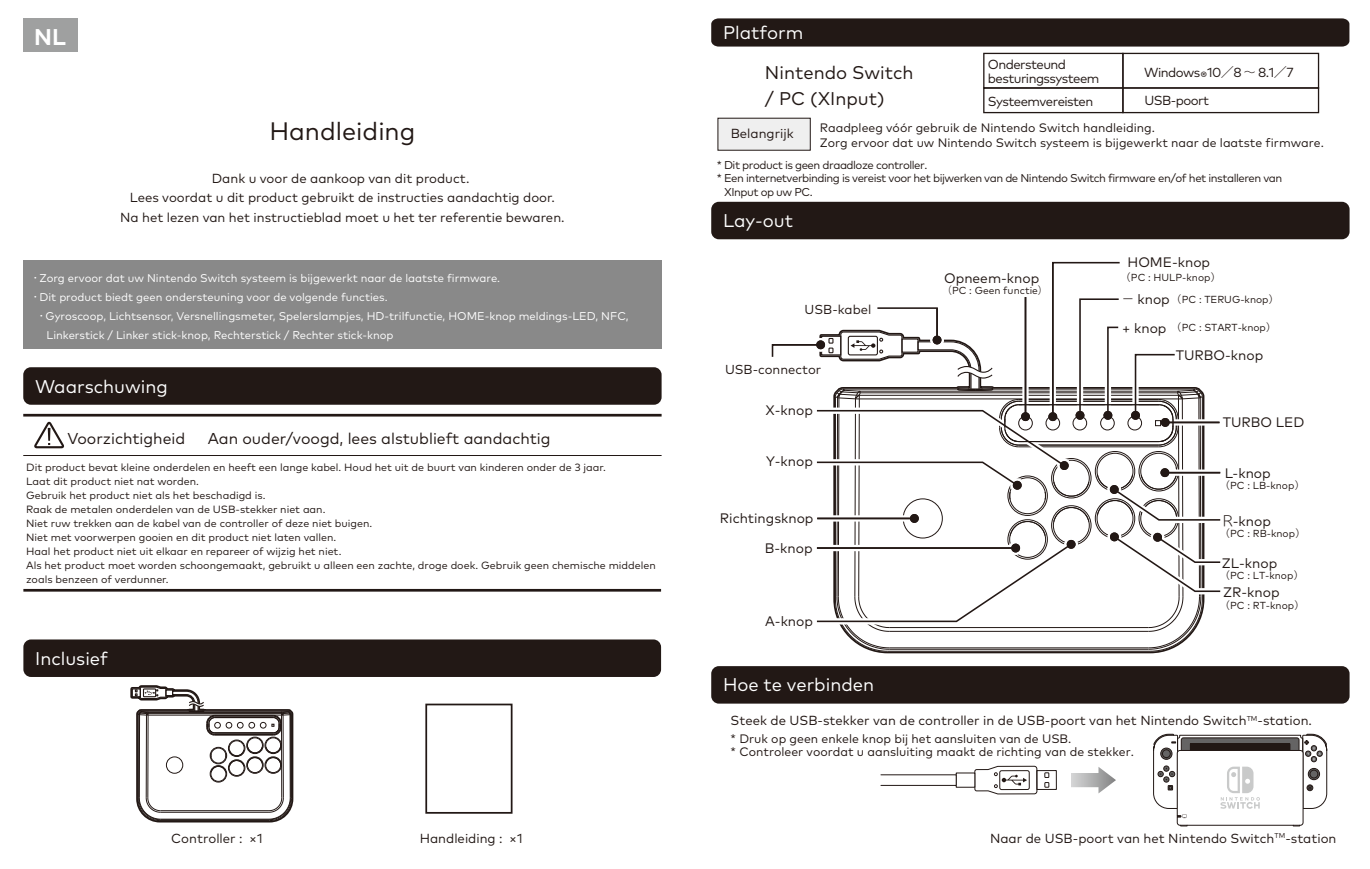
<style>
.page{position:relative;width:1370px;height:869px;background:#fff}
.page>*{position:absolute;margin:0;border:0;box-sizing:border-box;transform-origin:0 0}
.t1{font:25.2px "Mark OT";color:#221815}
.t2{font:700 22.75px "Mark OT";color:#fff}
.t3{font:18.38px "Mark OT";color:#fff}
.t4{font:18.38px/26.2px "Mark OT";color:#221815}
.t5{font:15.75px "Mark OT";color:#221815}
.t6{font:13.83px "Mark OT";color:#221815}
.t7{font:13.12px/19.2px "Mark OT";color:#221815;text-align:center}
.t8{font:13.12px "Mark OT";color:#221714}
.t9{font:13.12px/14px "Mark OT";letter-spacing:-.04em;color:#221815}
.t10{font:12.95px "Mark OT";color:#231815}
.t11{font:12.25px/15.8px "Mark OT";color:#221815}
.t12{font:12.25px/13.1px "Mark OT";color:#221714}
.t13{font:11.38px "Mark OT";letter-spacing:-.04em;color:#221815}
.t14{font:11.2px "Mark OT";color:#fff}
.t15{font:10.5px/14px "Mark OT";color:#221815}
.t16{font:10.15px "Mark OT";color:#221815}
.s1{font-family:"TBUD Go Std Super";font-weight:300}
.s2{font-family:"Koz Go Pr 6 N"}
.s3{font-family:"TBUD Go Std Super";font-weight:300;font-size:13.83px}
.s4{font-size:13.83px}
</style>
<div class="page">
<div style="left:711px;top:202px;width:638px;height:37px;background:#221815;border-radius:8px"></div>
<div style="left:711px;top:665px;width:638px;height:38px;background:#221815;border-radius:8px"></div>
<svg style="left:1153px;top:733px;width:173px;height:93px"></svg>
<svg style="left:1071px;top:767px;width:44px;height:26px"></svg>
<div style="left:1036px;top:770px;width:20px;height:19px;border:1px solid #221815"></div>
<svg style="left:1044px;top:772px;width:4px;height:15px"></svg>
<svg style="left:974px;top:765px;width:63px;height:29px"></svg>
<svg style="left:711px;top:18px;width:638px;height:29px;background:#281f1c"></svg>
<div style="left:23px;top:367px;width:638px;height:37px;background:#221815;border-radius:8px"></div>
<hr style="left:23px;top:588px;width:638px;height:3px;background:#221815">
<hr style="left:23px;top:413px;width:638px;height:3px;background:#221815">
<hr style="left:23px;top:455px;width:638px;height:1px;background:#221815">
<svg style="left:34px;top:421px;width:30px;height:28px"></svg>
<div style="left:23px;top:639px;width:638px;height:37px;background:#221815;border-radius:8px"></div>
<svg style="left:130px;top:685px;width:164px;height:138px"></svg>
<div style="left:23px;top:260px;width:638px;height:89px;background:#898989"></div>
<div style="left:983px;top:53px;width:140px;height:36px;border:1px solid #221815"></div>
<div style="left:1122px;top:53px;width:196px;height:36px;border:1px solid #221815"></div>
<div style="left:983px;top:87px;width:140px;height:26px;border:1px solid #221815"></div>
<div style="left:1122px;top:87px;width:196px;height:26px;border:1px solid #221815"></div>
<svg style="left:771px;top:261px;width:450px;height:390px"></svg>
<div style="left:23px;top:18px;width:55px;height:34px;background:#9fa0a0"></div>
<div style="left:425px;top:703px;width:87px;height:110px;background:#fff;border:2px solid #221815"></div>
<div style="left:717px;top:118px;width:93px;height:32px;background:#efefef"></div>
<h2 class="t2" style="left:34px;top:22px;width:33px">NL</h2>
<h1 class="t1" style="left:269px;top:115px;width:147px">Handleiding</h1>
<p class="t7" style="left:120px;top:168px;width:446px">Dank u voor de aankoop van dit product.<br>Lees voordat u dit product gebruikt de instructies aandachtig door.<br>Na het lezen van het instructieblad moet u het ter referentie bewaren.</p>
<p class="t14" style="left:30px;top:271px;width:471px"><span class="s1">・</span>Zorg ervoor dat uw Nintendo Switch systeem is bijgewerkt naar de laatste firmware.</p>
<p class="t14" style="left:30px;top:290px;width:359px"><span class="s1">・</span>Dit product biedt geen ondersteuning voor de volgende functies.</p>
<p class="t14" style="left:36px;top:309px;width:594px"><span class="s1">・</span>Gyroscoop, Lichtsensor, Versnellingsmeter, Spelerslampjes, HD-trilfunctie, HOME-knop meldings-LED, NFC,</p>
<p class="t14" style="left:47px;top:328px;width:348px">Linkerstick / Linker stick-knop, Rechterstick / Rechter stick-knop</p>
<h3 class="t3" style="left:35px;top:374px;width:134px">Waarschuwing</h3>
<h3 class="t5" style="left:67px;top:428px;width:119px">Voorzichtigheid</h3>
<h3 class="t5" style="left:208px;top:428px;width:344px">Aan ouder/voogd, lees alstublieft aandachtig</h3>
<p class="t15" style="left:26px;top:460px;width:631px">Dit product bevat kleine onderdelen en heeft een lange kabel. Houd het uit de buurt van kinderen onder de 3 jaar.<br>Laat dit product niet nat worden.<br>Gebruik het product niet als het beschadigd is.<br>Raak de metalen onderdelen van de USB-stekker niet aan.<br>Niet ruw trekken aan de kabel van de controller of deze niet buigen.<br>Niet met voorwerpen gooien en dit product niet laten vallen.<br>Haal het product niet uit elkaar en repareer of wijzig het niet.<br>Als het product moet worden schoongemaakt, gebruikt u alleen een zachte, droge doek. Gebruik geen chemische middelen zoals benzeen of verdunner.</p>
<h3 class="t3" style="left:35px;top:646px;width:74px">Inclusief</h3>
<p class="t7" style="left:171px;top:828px;width:93px">Controller : ×1</p>
<p class="t7" style="left:420px;top:828px;width:104px">Handleiding : ×1</p>
<h3 class="t3" style="left:723px;top:21px;width:82px">Platform</h3>
<p class="t9" style="left:987px;top:57px;width:113px">Ondersteund besturingssysteem</p>
<p class="t9" style="left:987px;top:94px;width:107px">Systeemvereisten</p>
<p class="t9" style="left:1144px;top:93px;width:66px">USB-poort</p>
<h3 class="t4" style="left:764px;top:59px;width:150px">Nintendo Switch / PC (XInput)</h3>
<p class="t9" style="left:1144px;top:65px;width:151px">Windows®10<span class="s1">／</span>8 <span class="s1">～</span> 8.1<span class="s1">／</span>7</p>
<p class="t8" style="left:730px;top:125px;width:64px">Belangrijk</p>
<p class="t11" style="left:819px;top:119px;width:505px">Raadpleeg vóór gebruik de Nintendo Switch handleiding.<br>Zorg ervoor dat uw Nintendo Switch systeem is bijgewerkt naar de laatste firmware.</p>
<p class="t13" style="left:716px;top:157px;width:212px">* Dit product is geen draadloze controller.</p>
<p class="t13" style="left:716px;top:171px;width:567px">* Een internetverbinding is vereist voor het bijwerken van de Nintendo Switch firmware en/of het installeren van</p>
<p class="t13" style="left:724px;top:185px;width:90px">XInput op uw PC.</p>
<h3 class="t3" style="left:723px;top:209px;width:71px">Lay-out</h3>
<p class="t10" style="left:804px;top:301px;width:68px">USB-kabel</p>
<p class="t10" style="left:725px;top:361px;width:98px">USB-connector</p>
<h3 class="t6" style="left:765px;top:402px;width:49px">X-knop</h3>
<h3 class="t6" style="left:766px;top:452px;width:48px">Y-knop</h3>
<h3 class="t6" style="left:719px;top:509px;width:95px">Richtingsknop</h3>
<h3 class="t6" style="left:764px;top:539px;width:49px">B-knop</h3>
<h3 class="t6" style="left:765px;top:612px;width:49px">A-knop</h3>
<h3 class="t3" style="left:723px;top:673px;width:153px">Hoe te verbinden</h3>
<h3 class="t6" style="left:944px;top:269px;width:97px">Opneem-knop</h3>
<p class="t16" style="left:941px;top:284px;width:108px"><span class="s2">（</span>PC : Geen functie<span class="s2">）</span></p>
<h3 class="t6" style="left:1127px;top:254px;width:84px">HOME-knop</h3>
<p class="t16" style="left:1120px;top:271px;width:101px"><span class="s1">（</span>PC : HULP-knop<span class="s1">）</span></p>
<p class="t16" style="left:1120px;top:293px;width:159px"><span class="s3">－</span> <span class="s4">knop</span> <span class="s1">（</span>PC : TERUG-knop<span class="s1">）</span></p>
<p class="t16" style="left:1122px;top:321px;width:155px"><span class="s4">+ knop</span> <span class="s1">（</span>PC : START-knop<span class="s1">）</span></p>
<h3 class="t6" style="left:1175px;top:346px;width:89px">TURBO-knop</h3>
<h3 class="t6" style="left:1222px;top:414px;width:83px">TURBO LED</h3>
<h3 class="t6" style="left:1224px;top:464px;width:47px">L-knop</h3>
<p class="t16" style="left:1219px;top:479px;width:86px"><span class="s1">（</span>PC : LB-knop<span class="s1">）</span></p>
<h3 class="t6" style="left:1220px;top:512px;width:51px"><span class="s1">Ｒ</span>-knop</h3>
<p class="t16" style="left:1219px;top:527px;width:87px"><span class="s1">（</span>PC : RB-knop<span class="s1">）</span></p>
<h3 class="t6" style="left:1221px;top:554px;width:57px">ZL-knop</h3>
<p class="t16" style="left:1219px;top:569px;width:85px"><span class="s1">（</span>PC : LT-knop<span class="s1">）</span></p>
<h3 class="t6" style="left:1222px;top:583px;width:58px">ZR-knop</h3>
<p class="t16" style="left:1219px;top:598px;width:86px"><span class="s1">（</span>PC : RT-knop<span class="s1">）</span></p>
<p class="t8" style="left:730px;top:711px;width:583px">Steek de USB-stekker van de controller in de USB-poort van het Nintendo Switch<sup>TM</sup>-station.</p>
<p class="t12" style="left:730px;top:731px;width:405px">* Druk op geen enkele knop bij het aansluiten van de USB.<br>* Controleer voordat u aansluiting maakt de richting van de stekker.</p>
<p class="t8" style="left:990px;top:829px;width:348px">Naar de USB-poort van het Nintendo Switch<sup>TM</sup>-station</p>
</div>
